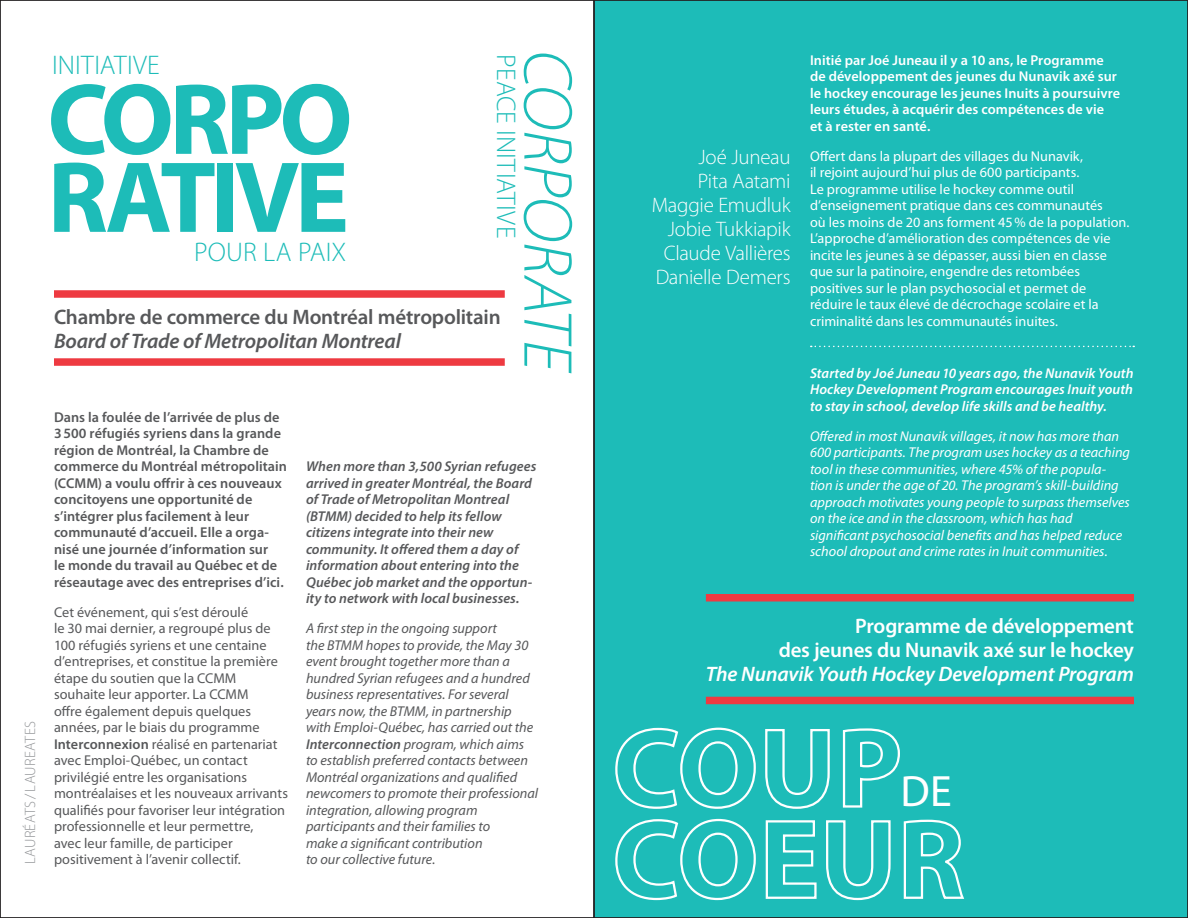
<style>
.page{position:relative;width:1188px;height:918px;background:#fff}
.page>*{position:absolute;margin:0;border:0;box-sizing:border-box;transform-origin:0 0}
.Pa2{font:700 102px/78px "Myriad Pro";letter-spacing:-.05em;color:#1dbcb8}
.Pa2-2{font:italic 300 69.75px "Myriad Pro";letter-spacing:.005em;color:#1dbcb8}
.Pa2-3{font:44.1px "Myriad Pro";color:#fff}
.Pa2-4{font:300 27px "Myriad Pro";letter-spacing:.005em;color:#1dbcb8}
.t1{font:600 21px/24px "Myriad Pro";letter-spacing:-.01em;color:#fff;text-align:right}
.t2{font:300 21px/24px "Myriad Pro";letter-spacing:-.015em;color:#fff;text-align:right}
.t3{font:600 21px/24px "Myriad Pro";letter-spacing:-.01em;color:#57585a}
.Pa2-5{font:300 15px "Myriad Pro";letter-spacing:.02em;color:#939598}
.FR_Body_9_5_11{font:14.25px/16.5px "Myriad Pro";letter-spacing:.005em;color:#57585a}
.ANG_Body_9_5_11{font:italic 14.25px/16.5px "Myriad Pro";color:#57585a}
.FR_Body_9_5_11-2{font:14.25px/16.5px "Myriad Pro";color:#fff}
.ANG_Body_9_5_11-2{font:italic 14.25px/16.5px "Myriad Pro";color:#fff}
.FR_Laureate_1st_Para{font:600 14.25px/16.5px "Myriad Pro";letter-spacing:.005em;color:#57585a}
.ANG_Laureate_1stPara{font:italic 600 14.25px/16.5px "Myriad Pro";letter-spacing:.005em;color:#57585a}
.FR_Laureate_1st_Para-2{font:600 14.25px/16.5px "Myriad Pro";letter-spacing:.005em;color:#fff}
.ANG_Laureate_1stPara-2{font:italic 600 14.25px/16.5px "Myriad Pro";letter-spacing:.005em;color:#fff;text-align:justify}
.s1{font-style:italic}
.s2{font-weight:600}
</style>
<div class="page">
<div style="left:594px;top:0;width:594px;height:918px;background:#1dbcb8"></div>
<svg style="left:615px;top:727px;width:141px;height:82px"></svg>
<svg style="left:765px;top:729px;width:65px;height:80px"></svg>
<svg style="left:842px;top:728px;width:58px;height:80px"></svg>
<svg style="left:615px;top:818px;width:141px;height:83px"></svg>
<svg style="left:765px;top:820px;width:52px;height:79px"></svg>
<svg style="left:826px;top:820px;width:65px;height:81px"></svg>
<svg style="left:903px;top:819px;width:62px;height:80px"></svg>
<div style="left:706px;top:594px;width:428px;height:8px;background:#ee3a41"></div>
<div style="left:706px;top:697px;width:428px;height:7px;background:#ee3a41"></div>
<div style="left:54px;top:290px;width:451px;height:8px;background:#ee3a41"></div>
<div style="left:54px;top:358px;width:451px;height:8px;background:#ee3a41"></div>
<svg style="left:811px;top:346px;width:323px;height:1px"></svg>
<p class="Pa2-5" style="left:21px;top:864px;width:144px;rotate:-90deg">LAURÉATS /LAUREATES</p>
<p class="Pa2-4" style="left:52px;top:49px;width:109px">INITIATIVE</p>
<p class="Pa2" style="left:48px;top:77px;width:307px">CORPO<br>RATIVE</p>
<p class="Pa2-4" style="left:194px;top:236px;width:154px">POUR LA PAIX</p>
<p class="Pa2-4" style="left:522px;top:54px;width:185px;rotate:90deg">PEACE INITIATIVE</p>
<p class="t3" style="left:54px;top:305px;width:448px">Chambre de commerce du Montréal métropolitain<br><span class="s1">Board of Trade of Metropolitan Montreal</span></p>
<p class="Pa2-2" style="left:589px;top:50px;width:325px;rotate:90deg">CORPORATE</p>
<p class="FR_Laureate_1st_Para" style="left:54px;top:408px;width:235px">Dans la foulée de l’arrivée de plus de 3500 réfugiés syriens dans la grande région de Montréal, la Chambre de commerce du Montréal métropolitain (CCMM) a voulu offrir à ces nouveaux concitoyens une opportunité de s’intégrer plus facilement à leur communauté d’accueil. Elle a orga&shy;nisé une journée d’information sur<br>le monde du travail au Québec et de réseautage avec des entreprises d’ici.</p>
<p class="FR_Body_9_5_11" style="left:54px;top:603px;width:235px">Cet événement, qui s’est déroulé<br>le 30 mai dernier, a regroupé plus de 100 réfugiés syriens et une centaine d’entreprises, et constitue la première étape du soutien que la CCMM souhaite leur apporter. La CCMM<br>offre également depuis quelques années, par le biais du programme <span class="s2">Interconnexion</span> réalisé en partenariat avec Emploi-Québec, un contact privilégié entre les organisations montréalaises et les nouveaux arrivants qualifiés pour favoriser leur intégration professionnelle et leur permettre,<br>avec leur famille, de participer positivement à l’avenir collectif.</p>
<p class="ANG_Laureate_1stPara" style="left:306px;top:458px;width:232px">When more than 3,500 Syrian refugees arrived in greater Montréal, the Board of Trade of Metropolitan Montreal (BTMM) decided to help its fellow citizens integrate into their new community. It offered them a day of information about entering into the Québec job market and the opportun&shy;ity to network with local businesses.</p>
<p class="ANG_Body_9_5_11" style="left:306px;top:620px;width:234px">A first step in the ongoing support<br>the BTMM hopes to provide, the May 30 event brought together more than a hundred Syrian refugees and a hundred business representatives. For several years now, the BTMM, in partnership with Emploi-Québec, has carried out the <span class="s2">Interconnection</span> program, which aims to establish preferred contacts between Montréal organizations and qualified newcomers to promote their professional integration, allowing program participants and their families to<br>make a significant contribution<br>to our collective future.</p>
<p class="t2" style="left:652px;top:145px;width:140px">Joé Juneau<br>Pita Aatami<br>Maggie Emudluk<br>Jobie Tukkiapik<br>Claude Vallières<br>Danielle Demers</p>
<p class="FR_Laureate_1st_Para-2" style="left:810px;top:51px;width:312px">Initié par Joé Juneau il y a 10 ans, le Programme de développement des jeunes du Nunavik axé sur le hockey encourage les jeunes Inuits à poursuivre leurs études, à acquérir des compétences de vie et à rester en santé.</p>
<p class="FR_Body_9_5_11-2" style="left:810px;top:147px;width:321px">Offert dans la plupart des villages du Nunavik,<br>il rejoint aujourd’hui plus de 600 participants.<br>Le programme utilise le hockey comme outil d’enseignement pratique dans ces communautés<br>où les moins de 20 ans forment 45% de la population.<br>L’approche d’amélioration des compétences de vie incite les jeunes à se dépasser, aussi bien en classe que sur la patinoire, engendre des retombées positives sur le plan psychosocial et permet de réduire le taux élevé de décrochage scolaire et la criminalité dans les communautés inuites.</p>
<p class="ANG_Laureate_1stPara-2" style="left:810px;top:364px;width:325px">Started by Joé Juneau10 years ago, the Nunavik Youth Hockey Development Program encourages Inuit youth to stay in school, develop life skills and be healthy.</p>
<p class="ANG_Body_9_5_11-2" style="left:810px;top:427px;width:322px">Offered in most Nunavik villages, it now has more than 600 participants. The program uses hockey as a teaching tool in these communities, where 45% of the popula&shy;tion is under the age of 20. The program’s skill-building approach motivates young people to surpass themselves on the ice and in the classroom, which has had significant psychosocial benefits and has helped reduce school dropout and crime rates in Inuit communities.</p>
<p class="t1" style="left:706px;top:613px;width:430px">Programme de développement<br>des jeunes du Nunavik axé sur le hockey<br><span class="s1">The Nunavik Youth Hockey Development Program</span></p>
<p class="Pa2-3" style="left:900px;top:764px;width:53px">DE</p>
</div>
